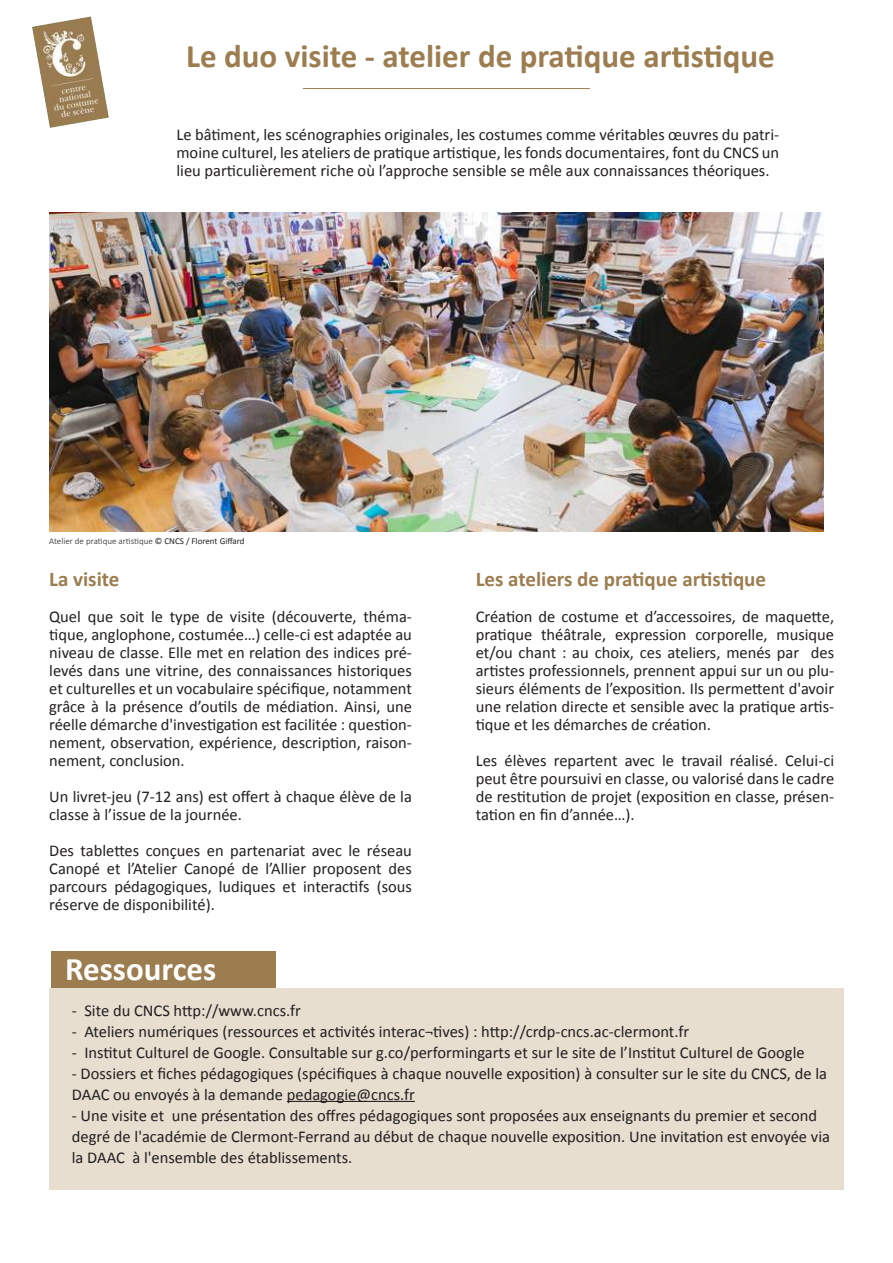
<style>
.page{position:relative;width:893px;height:1263px;background:#fff}
.page>*{position:absolute;margin:0;border:0;box-sizing:border-box;transform-origin:0 0}
.t1{font:700 33px "Calibri";color:#9c7d50}
.t2{font:700 33px "Calibri";color:#fff}
.t3{font:700 21px "Calibri";color:#9c7d50}
.t4{font:16.5px/18px "Calibri";color:#231f20;text-align:justify}
.t5{font:300 9px "Calibri";color:#231f20}
.s1{font-weight:400}
</style>
<div class="page">
<div style="left:51px;top:951px;width:224px;height:60px;background:#9c7d50"></div>
<img style="left:32px;top:16px;width:77px;height:112px">
<hr style="left:303px;top:88px;width:287px;height:1px;background:#9c7d50">
<div style="left:49px;top:988px;width:795px;height:201px;background:#e7ded0"></div>
<hr style="left:287px;top:1101px;width:128px;height:1px;background:#231f20">
<img style="left:49px;top:213px;width:775px;height:318px">
<h1 class="t1" style="left:186px;top:35px;width:590px">Le duo visite - atelier de pratique artistique</h1>
<p class="t4" style="left:176px;top:126px;width:604px">Le bâtiment, les scénographies originales, les costumes comme véritables œuvres du patri&shy;moine culturel, les ateliers de pratique artistique, les fonds documentaires, font du CNCS un lieu particulièrement riche où l’approche sensible se mêle aux connaissances théoriques.</p>
<p class="t5" style="left:49px;top:535px;width:197px">Atelier de pratique artistique <span class="s1">© CNCS / Florent Giffard</span></p>
<p class="t3" style="left:49px;top:565px;width:72px">La visite</p>
<p class="t4" style="left:49px;top:607px;width:364px">Quel que soit le type de visite (découverte, théma&shy;tique, anglophone, costumée…) celle-ci est adaptée au niveau de classe. Elle met en relation des indices pré&shy;levés dans une vitrine, des connaissances historiques et culturelles et un vocabulaire spécifique, notamment grâce à la présence d’outils de médiation. Ainsi, une réelle démarche d'investigation est facilitée : question&shy;nement, observation, expérience, description, raison&shy;nement, conclusion.</p>
<p class="t4" style="left:49px;top:787px;width:364px">Un livret-jeu (7-12 ans) est offert à chaque élève de la classe à l’issue de la journée.</p>
<p class="t4" style="left:49px;top:841px;width:364px">Des tablettes conçues en partenariat avec le réseau Canopé et l’Atelier Canopé de l’Allier proposent des parcours pédagogiques, ludiques et interactifs (sous réserve de disponibilité).</p>
<h1 class="t2" style="left:65px;top:948px;width:153px">Ressources</h1>
<p class="t3" style="left:476px;top:565px;width:292px">Les ateliers de pratique artistique</p>
<p class="t4" style="left:476px;top:607px;width:360px">Création de costume et d’accessoires, de maquette, pratique théâtrale, expression corporelle, musique et/ou chant : au choix, ces ateliers, menés par des artistes professionnels, prennent appui sur un ou plu&shy;sieurs éléments de l’exposition. Ils permettent d'avoir une relation directe et sensible avec la pratique artis&shy;tique et les démarches de création.</p>
<p class="t4" style="left:476px;top:751px;width:360px">Les élèves repartent avec le travail réalisé. Celui-ci peut être poursuivi en classe, ou valorisé dans le cadre de restitution de projet (exposition en classe, présen&shy;tation en fin d’année…).</p>
<p class="t4" style="left:72px;top:1001px;width:230px">- Site du CNCS http://www.cncs.fr</p>
<p class="t4" style="left:72px;top:1022px;width:619px">- Ateliers numériques (ressources et activités interac¬tives) : http://crdp-cncs.ac-clermont.fr</p>
<p class="t4" style="left:72px;top:1043px;width:734px">- Institut Culturel de Google. Consultable sur g.co/performingarts et sur le site de l’Institut Culturel de Google</p>
<p class="t4" style="left:72px;top:1062px;width:757px;line-height:21px">- Dossiers et fiches pédagogiques (spécifiques à chaque nouvelle exposition) à consulter sur le site du CNCS, de la<br>DAAC ou envoyés à la demande pedagogie@cncs.fr</p>
<p class="t4" style="left:72px;top:1104px;width:760px;line-height:21px;text-align:left">- Une visite et une présentation des offres pédagogiques sont proposées aux enseignants du premier et second degré de l'académie de Clermont-Ferrand au début de chaque nouvelle exposition. Une invitation est envoyée via la DAAC à l'ensemble des établissements.</p>
</div>
